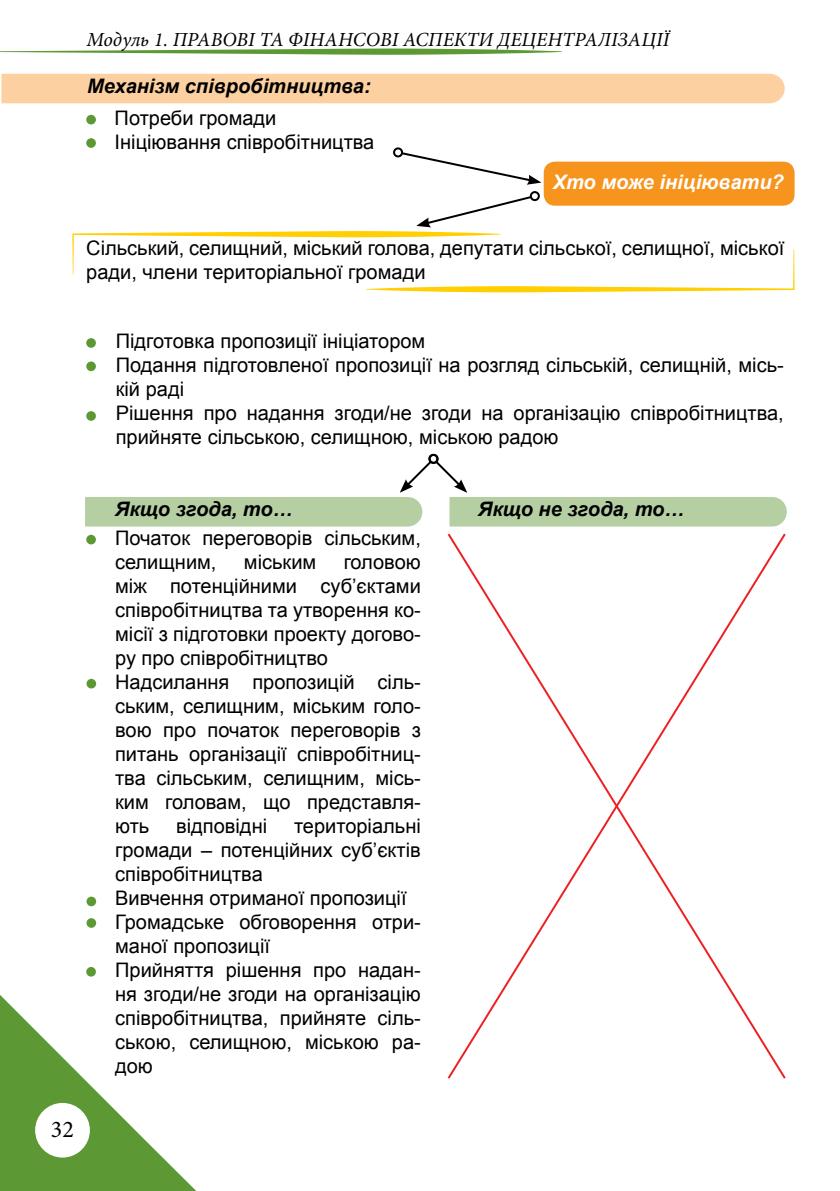
<style>
.page{position:relative;width:840px;height:1191px;background:#fff}
.page>*{position:absolute;margin:0;border:0;box-sizing:border-box;transform-origin:0 0}
.t1{font:24px "Minion Pro";color:#000}
.t2{font:20px/24px "Arial";color:#000}
.t3{font:italic 700 20px "Arial";color:#000}
.t4{font:italic 20px "Minion Pro";color:#000}
.t5{font:italic 700 20px "Arial";color:#fff}
</style>
<div class="page">
<svg style="left:0;top:995px;width:196px;height:196px"></svg>
<div style="left:35px;top:1103px;width:55px;height:54px;background:#fff;border-radius:50%"></div>
<div style="left:1px;top:74px;width:783px;height:29px;background:#fcd0a0"></div>
<div style="left:543px;top:162px;width:251px;height:44px;background:#f7941e;border-radius:11px"></div>
<div style="left:86px;top:679px;width:10px;height:9px;background:#5c9934;border-radius:50%"></div>
<div style="left:86px;top:115px;width:10px;height:9px;background:#5c9934;border-radius:50%"></div>
<div style="left:86px;top:138px;width:10px;height:10px;background:#5c9934;border-radius:50%"></div>
<svg style="left:447px;top:533px;width:339px;height:546px"></svg>
<div style="left:393px;top:147px;width:10px;height:10px;border:2px solid #000;border-radius:50%"></div>
<svg style="left:399px;top:151px;width:142px;height:34px"></svg>
<div style="left:529px;top:191px;width:10px;height:10px;border:2px solid #000;border-radius:50%"></div>
<svg style="left:72px;top:195px;width:722px;height:97px"></svg>
<div style="left:86px;top:338px;width:10px;height:10px;background:#5c9934;border-radius:50%"></div>
<div style="left:86px;top:361px;width:10px;height:10px;background:#5c9934;border-radius:50%"></div>
<div style="left:86px;top:411px;width:10px;height:10px;background:#5c9934;border-radius:50%"></div>
<svg style="left:85px;top:453px;width:701px;height:73px"></svg>
<div style="left:86px;top:535px;width:10px;height:9px;background:#5c9934;border-radius:50%"></div>
<svg style="left:86px;top:896px;width:10px;height:10px"></svg>
<div style="left:86px;top:967px;width:10px;height:9px;background:#5c9934;border-radius:50%"></div>
<div style="left:86px;top:918px;width:10px;height:9px;background:#5c9934;border-radius:50%"></div>
<svg style="left:0;top:49px;width:561px;height:6px"></svg>
<hr style="left:839px;top:218px;width:1px;height:374px;background:#f7941e">
<p class="t4" style="left:86px;top:26px;width:584px">Модуль 1. ПРАВОВІ ТА ФІНАНСОВІ АСПЕКТИ ДЕЦЕНТРАЛІЗАЦІЇ</p>
<p class="t3" style="left:87px;top:73px;width:285px">Механізм співробітництва:</p>
<p class="t2" style="left:115px;top:106px;width:261px">Потреби громади<br>Ініціювання співробітництва</p>
<p class="t5" style="left:552px;top:168px;width:232px">Хто може ініціювати?</p>
<p class="t2" style="left:86px;top:237px;width:699px">Сільський, селищний, міський голова, депутати сільської, селищної, міської ради, члени територіальної громади</p>
<p class="t2" style="left:116px;top:329px;width:669px">Підготовка пропозиції ініціатором<br>Подання підготовленої пропозиції на розгляд сільській, селищній, місь&shy;кій раді<br>Рішення про надання згоди/не згоди на організацію співробітництва, прийняте сільською, селищною, міською радою</p>
<p class="t1" style="left:51px;top:1113px;width:25px">32</p>
<p class="t3" style="left:115px;top:496px;width:179px">Якщо згода, то…</p>
<p class="t3" style="left:477px;top:496px;width:208px">Якщо не згода, то…</p>
<p class="t2" style="left:115px;top:526px;width:307px">Початок переговорів сільським, селищним,</p>
<p class="t2" style="left:244px;top:550px;width:74px">міським</p>
<p class="t2" style="left:115px;top:550px;width:307px;text-indent:228px">головою між потенційними суб’єктами співробітництва та утворення ко&shy;місії з підготовки проекту догово&shy;ру про співробітництво<br>Надсилання пропозицій сіль&shy;ським, селищним, міським голо&shy;вою про початок переговорів з питань організації співробітниц&shy;тва сільським, селищним, місь&shy;ким головам, що представля&shy;ють</p>
<p class="t2" style="left:115px;top:814px;width:307px;text-indent:179px">територіальні громади – потенційних суб’єктів співробітництва<br>Вивчення отриманої пропозиції<br>Громадське обговорення отри&shy;маної пропозиції<br>Прийняття рішення про надан&shy;ня згоди/не згоди на організацію співробітництва, прийняте сіль&shy;ською, селищною, міською ра&shy;дою</p>
<p class="t2" style="left:176px;top:814px;width:92px">відповідні</p>
</div>
